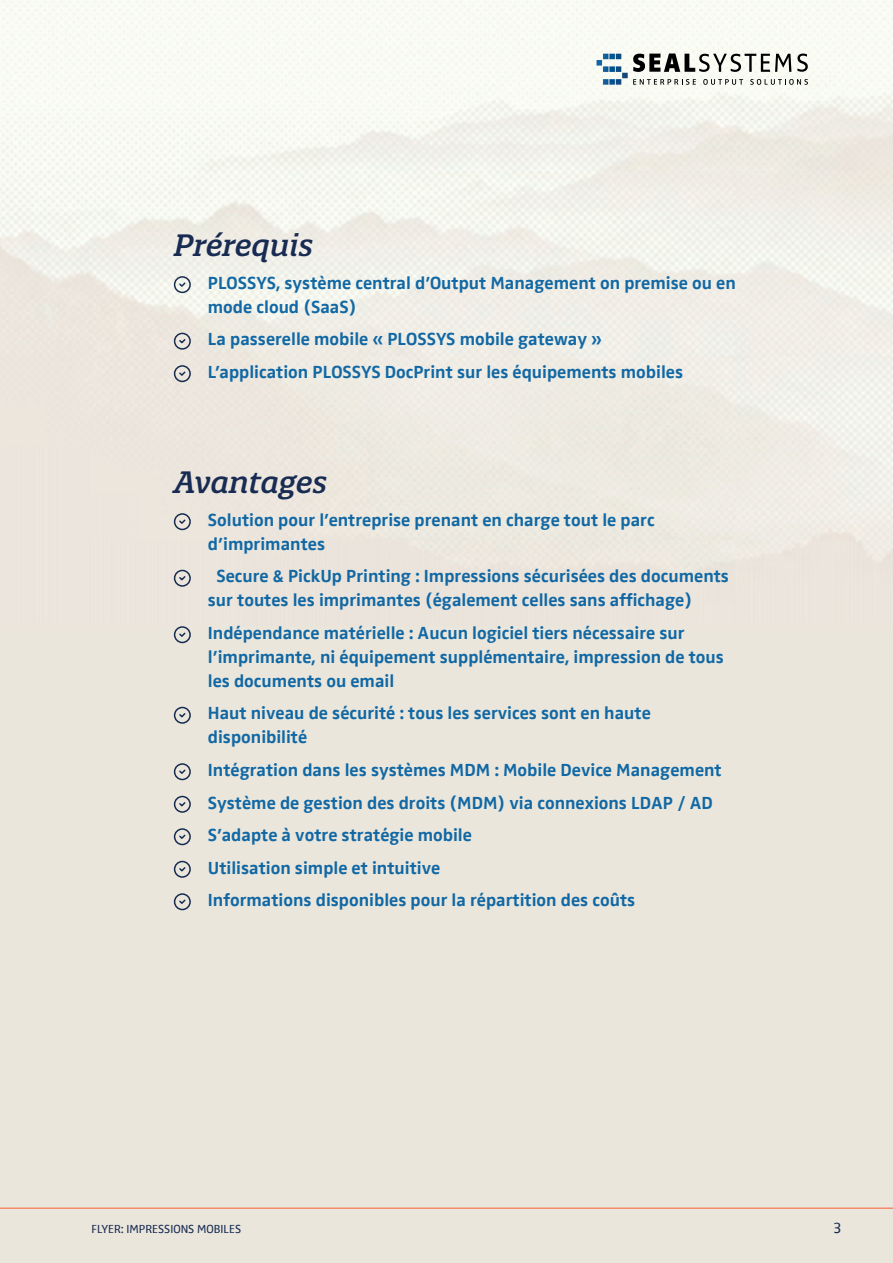
<style>
.page{position:relative;width:893px;height:1263px;background:#eae6dc}
.page>*{position:absolute;margin:0;border:0;box-sizing:border-box;transform-origin:0 0}
.t1{font:italic 500 30px "Quatro Slab";color:#182b52}
.t2{font:700 18px/24px "Zwo Offc";color:#1168a4}
.t3{font:15px "Zwo Offc";color:#182b52}
.t4{font:12px "Zwo Offc";color:#182b52}
</style>
<div class="page">
<img style="left:1px;top:0;width:892px;height:559px">
<svg style="left:173px;top:275px;width:19px;height:19px"></svg>
<svg style="left:173px;top:332px;width:19px;height:18px"></svg>
<svg style="left:173px;top:364px;width:19px;height:19px"></svg>
<svg style="left:173px;top:512px;width:19px;height:19px"></svg>
<svg style="left:173px;top:569px;width:18px;height:18px"></svg>
<svg style="left:173px;top:626px;width:18px;height:18px"></svg>
<svg style="left:173px;top:706px;width:18px;height:18px"></svg>
<svg style="left:173px;top:763px;width:18px;height:18px"></svg>
<svg style="left:173px;top:795px;width:18px;height:18px"></svg>
<svg style="left:173px;top:828px;width:18px;height:18px"></svg>
<svg style="left:173px;top:860px;width:18px;height:18px"></svg>
<svg style="left:173px;top:893px;width:18px;height:18px"></svg>
<img style="left:0;top:0;width:1px;height:243px">
<svg style="left:596px;top:54px;width:32px;height:31px"></svg>
<svg style="left:633px;top:54px;width:158px;height:18px;background:#9a9c97"></svg>
<svg style="left:797px;top:54px;width:11px;height:18px"></svg>
<svg style="left:633px;top:79px;width:63px;height:6px"></svg>
<svg style="left:703px;top:79px;width:40px;height:6px"></svg>
<svg style="left:750px;top:79px;width:58px;height:6px"></svg>
<hr style="left:0;top:1207px;width:893px;height:2px;background:#f58b6d">
<h1 class="t1" style="left:174px;top:227px;width:141px">Prérequis</h1>
<p class="t2" style="left:208px;top:271px;width:529px">PLOSSYS, système central d’Output Management on premise ou en mode cloud (SaaS)</p>
<p class="t2" style="left:208px;top:323px;width:477px;line-height:32.5px">La passerelle mobile « PLOSSYS mobile gateway »<br>L’application PLOSSYS DocPrint sur les équipements mobiles</p>
<h1 class="t1" style="left:174px;top:464px;width:155px">Avantages</h1>
<p class="t2" style="left:208px;top:508px;width:448px">Solution pour l’entreprise prenant en charge tout le parc d’imprimantes</p>
<p class="t2" style="left:208px;top:565px;width:523px;text-indent:8px">Secure &amp; PickUp Printing : Impressions sécurisées des documents sur toutes les imprimantes (également celles sans affichage)</p>
<p class="t2" style="left:208px;top:621px;width:518px">Indépendance matérielle : Aucun logiciel tiers nécessaire sur l’imprimante, ni équipement supplémentaire, impression de tous les documents ou email</p>
<p class="t2" style="left:208px;top:702px;width:444px">Haut niveau de sécurité : tous les services sont en haute disponibilité</p>
<p class="t2" style="left:208px;top:754px;width:515px;line-height:32.5px">Intégration dans les systèmes MDM : Mobile Device Management Système de gestion des droits (MDM) via connexions LDAP / AD S’adapte à votre stratégie mobile<br>Utilisation simple et intuitive<br>Informations disponibles pour la répartition des coûts</p>
<p class="t4" style="left:91px;top:1222px;width:151px">FLYER: IMPRESSIONS MOBILES</p>
<p class="t3" style="left:833px;top:1219px;width:10px">3</p>
</div>
